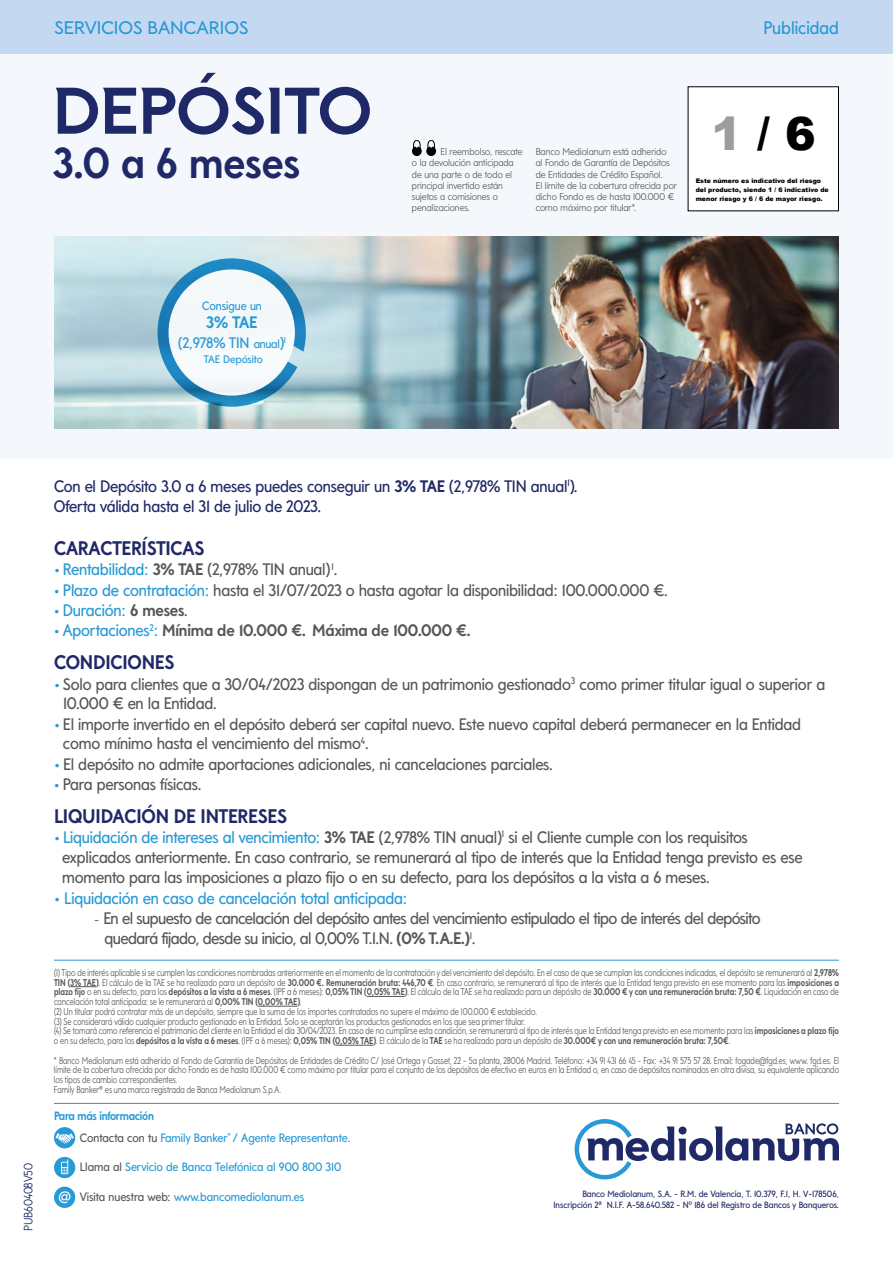
<style>
.page{position:relative;width:893px;height:1263px;background:#fff}
.page>*{position:absolute;margin:0;border:0;box-sizing:border-box;transform-origin:0 0}
.t1{font:65.25px "Mediolanum Semi serif Headline Bold";color:#202967}
.t2{font:900 45.75px "Arial";color:#000}
.t3{font:700 42.9px "Mediolanum Sans";color:#202967}
.t4{font:700 19.5px "Mediolanum Sans";letter-spacing:-.01em;color:#202967}
.t5{font:18px "Mediolanum Semi serif Headline Regular";color:#2699d6}
.t6{font:18px "Mediolanum Sans";color:#2699d6}
.t7{font:16.5px/19.8px "Mediolanum Sans";letter-spacing:-.01em;color:#575756}
.t8{font:16.5px/20.2px "Mediolanum Sans";letter-spacing:-.03em;color:#575756}
.t9{font:16.5px/20.2px "Mediolanum Sans";letter-spacing:-.01em;color:#202967}
.t10{font:700 16.5px "Mediolanum Sans";letter-spacing:-.01em;color:#575756}
.t11{font:16.5px "Mediolanum Sans";letter-spacing:-.01em;color:#2699d6}
.t12{font:700 16.5px "Mediolanum Sans";color:#2699d6}
.t13{font:15px "Mediolanum Sans";letter-spacing:-.005em;color:#2699d6}
.t14{font:12px/22.5px "Mediolanum Sans";color:#2699d6}
.t15{font:300 12px "Mediolanum Sans";color:#202967}
.t16{font:10.8px "Mediolanum Sans";color:#2699d6;scale:1.04 1}
.t17{font:300 9.75px/9.8px "Mediolanum Sans";color:#575756;scale:.85 1}
.t18{font:300 9.75px/11.2px "Mediolanum Sans";color:#575756}
.t19{font:9px/11.6px "Mediolanum Sans";color:#202967;text-align:right}
.t20{font:900 6.3px/9px "Arial";color:#000}
.s1{font-size:12px}
.s2{color:#9d9d9c}
.s3{font-weight:700}
.s4{color:#2699d6}
.s5{font-weight:700;color:#575756}
.s6{color:#575756}
.s7{font-weight:400;color:#2699d6}
.s8{font-family:"Arial"}
</style>
<div class="page">
<div style="left:0;top:0;width:893px;height:458px;background:#f4f8fd"></div>
<img style="left:54px;top:237px;width:785px;height:191px">
<svg style="left:70px;top:986px;width:26px;height:1px"></svg>
<hr style="left:367px;top:996px;width:38px;height:1px;background:#575756">
<hr style="left:258px;top:1006px;width:39px;height:1px;background:#575756">
<hr style="left:335px;top:1045px;width:38px;height:1px;background:#575756">
<hr style="left:54px;top:960px;width:785px;height:1px;background:#2699d6">
<hr style="left:54px;top:1103px;width:785px;height:1px;background:#2699d6">
<div style="left:0;top:0;width:893px;height:54px;background:#c5d8f2"></div>
<div style="left:688px;top:87px;width:150px;height:124px;background:#fff"></div>
<svg style="left:412px;top:140px;width:24px;height:16px"></svg>
<svg style="left:158px;top:258px;width:148px;height:149px"></svg>
<div style="left:54px;top:1127px;width:21px;height:21px;background:#2699d6;border-radius:50%"></div>
<svg style="left:55px;top:1133px;width:19px;height:11px"></svg>
<div style="left:54px;top:1157px;width:21px;height:21px;background:#2699d6;border-radius:50%"></div>
<svg style="left:61px;top:1159px;width:7px;height:15px"></svg>
<div style="left:54px;top:1187px;width:21px;height:21px;background:#2699d6;border-radius:50%"></div>
<svg style="left:59px;top:1191px;width:12px;height:12px"></svg>
<svg style="left:575px;top:1119px;width:264px;height:60px"></svg>
<h3 class="t5" style="left:54px;top:18px;width:196px">SERVICIOS BANCARIOS</h3>
<h1 class="t1" style="left:53px;top:71px;width:320px">DEPÓSITO</h1>
<h3 class="t3" style="left:53px;top:138px;width:248px">3.0 a 6 meses</h3>
<p class="t14" style="left:202px;top:295px;width:61px">Consigue un</p>
<h3 class="t12" style="left:206px;top:312px;width:53px">3% TAE</h3>
<h3 class="t13" style="left:178px;top:334px;width:109px">(2,978% TIN <span class="s1">anual</span>)<sup>1</sup></h3>
<p class="t16" style="left:204px;top:353px;width:58px">TAE Depósito</p>
<h3 class="t6" style="left:763px;top:18px;width:77px">Publicidad</h3>
<p class="t18" style="left:412px;top:146px;width:112px;text-indent:29px">El reembolso, rescate o la devolución anticipada de una parte o de todo el principal invertido están sujetos a comisiones o penalizaciones.</p>
<p class="t18" style="left:536px;top:146px;width:143px">Banco Mediolanum está adherido<br>al Fondo de Garantía de Depósitos de Entidades de Crédito Español.<br>El límite de la cobertura ofrecida por dicho Fondo es de hasta 100.000 € como máximo por titular*.</p>
<h2 class="t2" style="left:711px;top:100px;width:106px"><span class="s2">1</span> / 6</h2>
<p class="t20" style="left:696px;top:176px;width:135px">Este número es indicativo del riesgo del producto, siendo 1 / 6 indicativo de menor riesgo y 6 / 6 de mayor riesgo.</p>
<p class="t15" style="left:22px;top:1231px;width:69px;rotate:-90deg">PUB60408V50</p>
<h3 class="t9" style="left:54px;top:476px;width:525px">Con el Depósito 3.0 a 6 meses puedes conseguir un <span class="s3">3% TAE</span> (2,978% TIN anual<sup>1</sup>).<br>Oferta válida hasta el 31 de julio de 2023.</h3>
<h3 class="t4" style="left:54px;top:537px;width:152px">CARACTERÍSTICAS</h3>
<h3 class="t7" style="left:54px;top:560px;width:285px"><span class="s4">• Rentabilidad:</span> <span class="s3">3% TAE</span> (2,978% TIN anual)<sup>1</sup>.</h3>
<h3 class="t7" style="left:54px;top:580px;width:615px"><span class="s4">• Plazo de contratación:</span> hasta el 31/07/2023 o hasta agotar la disponibilidad: 100.000.000 €.</h3>
<h3 class="t11" style="left:54px;top:601px;width:135px">• Duración: <span class="s5">6 meses</span><span class="s6">.</span></h3>
<h3 class="t10" style="left:54px;top:621px;width:418px"><span class="s4">•</span> <span class="s7">Aportaciones</span><sup>2</sup><span class="s7">:</span> Mínima de 10.000 €. Máxima de 100.000 €.</h3>
<h3 class="t4" style="left:54px;top:651px;width:122px">CONDICIONES</h3>
<h3 class="t7" style="left:63px;top:674px;width:764px;text-indent:-9px"><span class="s4">•</span> Solo para clientes que a 30/04/2023 dispongan de un patrimonio gestionado<sup>3</sup> como primer titular igual o superior a<br>10.000 € en la Entidad.</h3>
<h3 class="t7" style="left:63px;top:714px;width:740px;text-indent:-9px"><span class="s4">•</span> El importe invertido en el depósito deberá ser capital nuevo. Este nuevo capital deberá permanecer en la Entidad como mínimo hasta el vencimiento del mismo<sup>4</sup>.</h3>
<h3 class="t7" style="left:54px;top:754px;width:500px"><span class="s4">•</span> El depósito no admite aportaciones adicionales, ni cancelaciones parciales.</h3>
<h3 class="t7" style="left:54px;top:774px;width:149px"><span class="s4">•</span> Para personas físicas.</h3>
<h3 class="t4" style="left:54px;top:804px;width:235px">LIQUIDACIÓN DE INTERESES</h3>
<p class="t7" style="left:62px;top:827px;width:742px;line-height:20.2px;text-indent:-8px"><span class="s4">• Liquidación de intereses al vencimiento:</span> <span class="s3">3% TAE</span> (2,978% TIN anual)<sup>1</sup> si el Cliente cumple con los requisitos explicados anteriormente. En caso contrario, se remunerará al tipo de interés que la Entidad tenga previsto es ese momento para las imposiciones a plazo fijo o en su defecto, para los depósitos a la vista a 6 meses.</p>
<h3 class="t8" style="left:103px;top:888px;width:659px;text-indent:-49px"><span class="s4">• Liquidación en caso de cancelación total anticipada:<br></span>En el supuesto de cancelación del depósito antes del vencimiento estipulado el tipo de interés del depósito quedará fijado, desde su inicio, al 0,00% T.I.N. <span class="s3">(0% T.A.E.)</span><sup>1</sup>.</h3>
<p class="t17" style="left:54px;top:968px;width:925px">(1) Tipo de interés aplicable si se cumplen las condiciones nombradas anteriormente en el momento de la contratación y del vencimiento del depósito. En el caso de que se cumplan las condiciones indicadas, el depósito se remunerará al <span class="s3">2,978% TIN (3% TAE)</span>. El cálculo de la TAE se ha realizado para un depósito de <span class="s3">30.000 €. Remuneración bruta: 446,70 €</span>. En caso contrario, se remunerará al tipo de interés que la Entidad tenga previsto en ese momento para las <span class="s3">imposiciones a plazo fijo</span> o en su defecto, para los <span class="s3">depósitos a la vista a 6 meses</span>. (IPF a 6 meses): <span class="s3">0,05% TIN (0,05% TAE)</span>. El cálculo de la TAE se ha realizado para un depósito de <span class="s3">30.000 € y con una remuneración bruta: 7,50 €</span>. Liquidación en caso de cancelación total anticipada: se le remunerará al <span class="s3">0,00% TIN (0,00% TAE)</span>.<br>(2) Un titular podrá contratar más de un depósito, siempre que la suma de los importes contratados no supere el máximo de 100.000 € establecido.<br>(3) Se considerará válido cualquier producto gestionado en la Entidad. Solo se aceptarán los productos gestionados en los que sea primer titular.<br>(4) Se tomará como referencia el patrimonio del cliente en la Entidad el día 30/04/2023. En caso de no cumplirse esta condición, se remunerará al tipo de interés que la Entidad tenga previsto en ese momento para las <span class="s3">imposiciones a plazo fijo </span>o en su defecto, para los <span class="s3">depósitos a la vista a 6 meses</span>. (IPF a 6 meses): <span class="s3">0,05% TIN (0,05% TAE)</span>. El cálculo de la <span class="s3">TAE</span> se ha realizado para un depósito de <span class="s3">30.000€ y con una remuneración bruta: 7,50€</span>.</p>
<p class="t17" style="left:54px;top:1055px;width:925px">* Banco Mediolanum está adherido al Fondo de Garantía de Depósitos de Entidades de Crédito C/ José Ortega y Gasset, 22 - 5a planta, 28006 Madrid. Teléfono: +34 91 431 66 45 - Fax: +34 91 575 57 28. Email: fogade@fgd.es, www. fgd.es. El límite de la cobertura ofrecida por dicho Fondo es de hasta 100.000 € como máximo por titular para el conjunto de los depósitos de efectivo en euros en la Entidad o, en caso de depósitos nominados en otra divisa, su equivalente aplicando los tipos de cambio correspondientes.<br>Family Banker® es una marca registrada de Banca Mediolanum S.p.A.</p>
<p class="t14" style="left:80px;top:1104px;width:272px;text-indent:-26px"><span class="s3">Para más información<br></span><span class="s6">Contacta con tu</span> Family Banker<sup>®</sup> / Agente Representante.</p>
<p class="t14" style="left:80px;top:1156px;width:263px"><span class="s6">Llama al</span> Servicio de Banca Telefónica al 900 800 310</p>
<p class="t14" style="left:80px;top:1185px;width:226px"><span class="s6">Visita nuestra web:</span> www.bancomediolanum.es</p>
<p class="t19" style="left:553px;top:1188px;width:287px">Banco Mediolanum, S.A. - R.M. de Valencia, T. 10.379, F.1, H. V-178506,<br>Inscripción 2<span class="s8">ª</span> N.I.F. A-58.640.582 - N<span class="s8">º</span> 186 del Registro de Bancos y Banqueros.</p>
</div>
